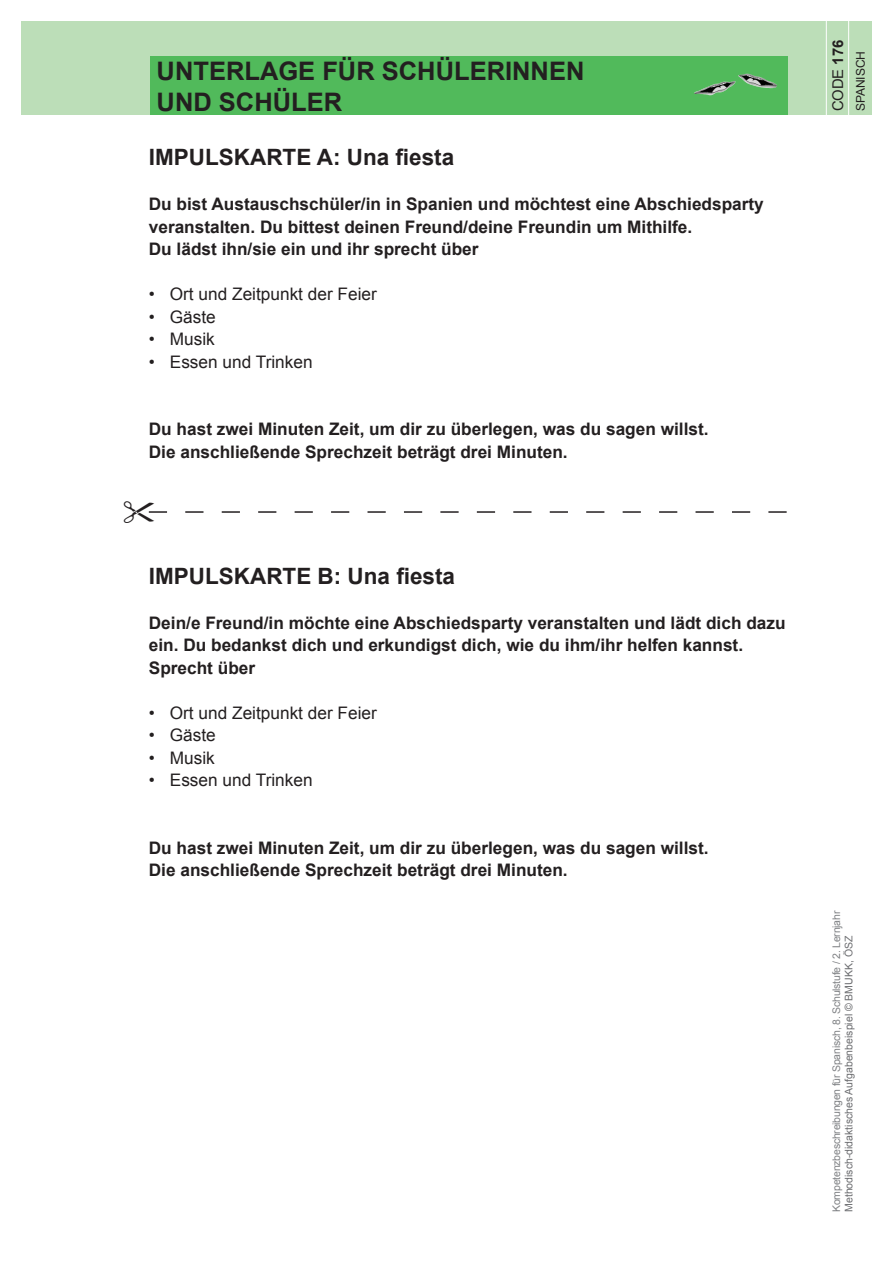
<style>
.page{position:relative;width:893px;height:1263px;background:#fff}
.page>*{position:absolute;margin:0;border:0;box-sizing:border-box;transform-origin:0 0}
.t1{font:700 25.5px/30.6px "Arial";color:#231f20}
.t2{font:700 22.5px "Arial";color:#231f20}
.t3{font:700 17.25px/22.5px "Arial";color:#231f20}
.t4{font:17.25px "Arial";color:#231f20}
.t5{font:14.85px "Arial";color:#231f20}
.t6{font:12px "Arial";color:#231f20}
.t7{font:10.5px "Arial";letter-spacing:-.02em;color:#808285}
.t8{font:10.5px "Arial";color:#6c6d70}
.s1{font-weight:700}
</style>
<div class="page">
<div style="left:21px;top:21px;width:851px;height:94px;background:#bcdeb8"></div>
<div style="left:150px;top:56px;width:638px;height:59px;background:#51ba5b"></div>
<img style="left:738px;top:74px;width:17px;height:12px">
<hr style="left:848px;top:20px;width:1px;height:127px;background:#fff">
<hr style="left:826px;top:20px;width:1px;height:127px;background:#fff">
<svg style="left:148px;top:511px;width:639px;height:2px"></svg>
<h1 class="t1" style="left:157px;top:57px;width:429px">UNTERLAGE FÜR SCHÜLERINNEN<br>UND SCHÜLER</h1>
<h2 class="t2" style="left:149px;top:142px;width:307px">IMPULSKARTE A: Una fiesta</h2>
<p class="t3" style="left:149px;top:193px;width:617px">Du bist Austauschschüler/in in Spanien und möchtest eine Abschiedsparty veranstalten. Du bittest deinen Freund/deine Freundin um Mithilfe.<br>Du lädst ihn/sie ein und ihr sprecht über</p>
<p class="t4" style="left:149px;top:283px;width:230px">• Ort und Zeitpunkt der Feier</p>
<p class="t4" style="left:149px;top:305px;width:69px">• Gäste</p>
<p class="t4" style="left:149px;top:328px;width:68px">• Musik</p>
<p class="t4" style="left:149px;top:350px;width:165px">• Essen und Trinken</p>
<p class="t3" style="left:149px;top:418px;width:561px">Du hast zwei Minuten Zeit, um dir zu überlegen, was du sagen willst.<br>Die anschließende Sprechzeit beträgt drei Minuten.</p>
<h2 class="t2" style="left:149px;top:561px;width:308px">IMPULSKARTE B: Una fiesta</h2>
<p class="t3" style="left:149px;top:612px;width:638px">Dein/e Freund/in möchte eine Abschiedsparty veranstalten und lädt dich dazu ein. Du bedankst dich und erkundigst dich, wie du ihm/ihr helfen kannst.<br>Sprecht über</p>
<p class="t4" style="left:149px;top:701px;width:230px">• Ort und Zeitpunkt der Feier</p>
<p class="t4" style="left:149px;top:724px;width:69px">• Gäste</p>
<p class="t4" style="left:149px;top:746px;width:68px">• Musik</p>
<p class="t4" style="left:149px;top:769px;width:165px">• Essen und Trinken</p>
<p class="t3" style="left:149px;top:837px;width:561px">Du hast zwei Minuten Zeit, um dir zu überlegen, was du sagen willst.<br>Die anschließende Sprechzeit beträgt drei Minuten.</p>
<p class="t5" style="left:828px;top:111px;width:73px;rotate:-90deg">CODE <span class="s1">176</span></p>
<p class="t6" style="left:853px;top:111px;width:62px;rotate:-90deg">SPANISCH</p>
<p class="t7" style="left:829px;top:1212px;width:303px;rotate:-90deg">Kompetenzbeschreibungen für Spanisch, 8. Schulstufe / 2. Lernjahr</p>
<p class="t8" style="left:842px;top:1212px;width:278px;rotate:-90deg">Methodisch-didaktisches Aufgabenbeispiel © BMUKK, ÖSZ</p>
</div>
